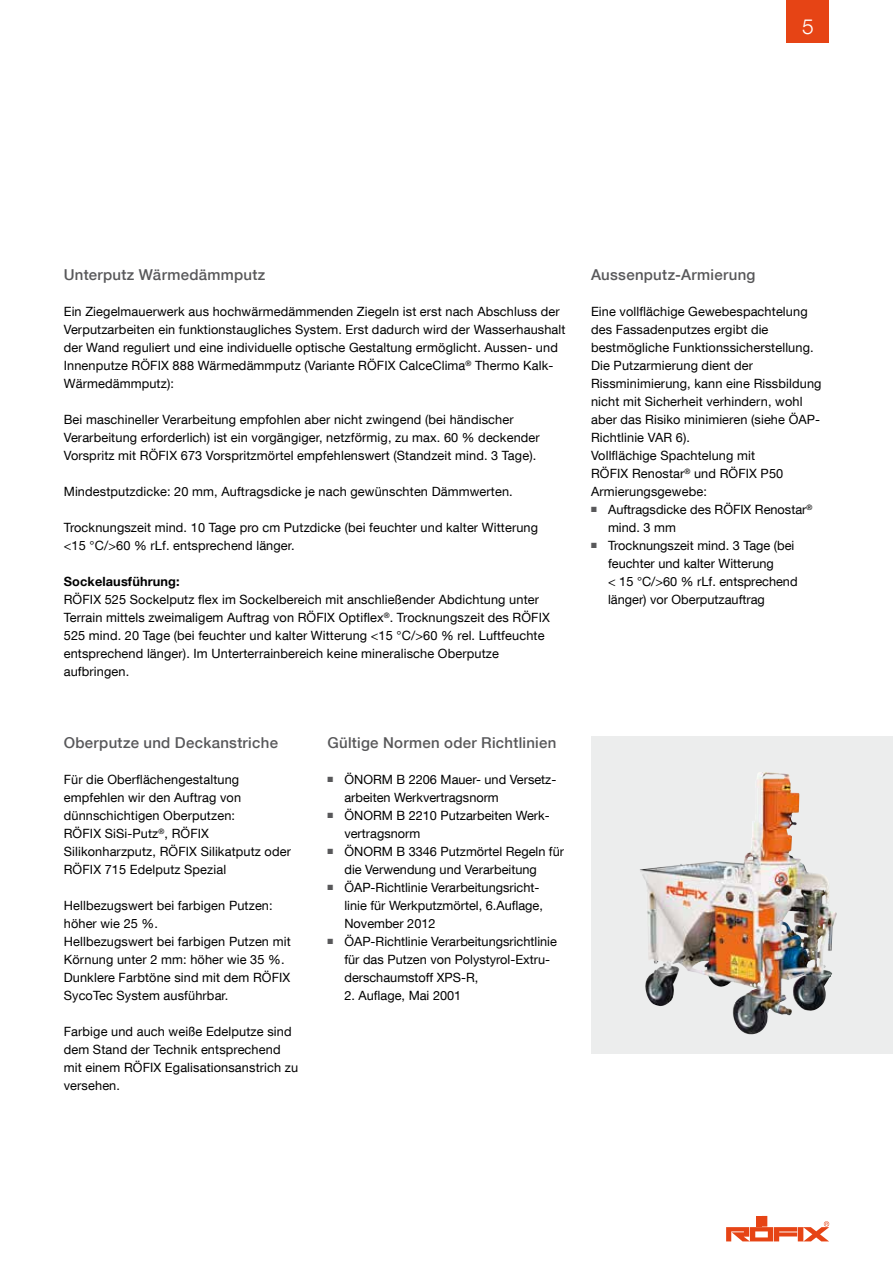
<style>
.page{position:relative;width:893px;height:1263px;background:#fff}
.page>*{position:absolute;margin:0;border:0;box-sizing:border-box;transform-origin:0 0}
.t1{font:300 21px "Helvetica Neue LT Com";color:#fff}
.t2{font:500 15px "Helvetica Neue LT Com";letter-spacing:.02em;color:#58585a}
.t3{font:12.75px/18px "Helvetica Neue LT Com";letter-spacing:.01em;color:#000}
.t4{font:700 12.75px "Helvetica Neue LT Com";letter-spacing:.01em;color:#000}
.s1{color:#58585a}
</style>
<div class="page">
<div style="left:787px;top:0;width:42px;height:43px;background:#e64415"></div>
<div style="left:762px;top:1216px;width:5px;height:10px;background:#e64415"></div>
<div style="left:756px;top:1216px;width:5px;height:10px;background:#e64415"></div>
<svg style="left:726px;top:1221px;width:103px;height:20px"></svg>
<svg style="left:591px;top:736px;width:302px;height:318px;background:#ddd8d5"></svg>
<img style="left:639px;top:772px;width:125px;height:235px">
<h1 class="t1" style="left:802px;top:13px;width:13px">5</h1>
<p class="t2" style="left:64px;top:265px;width:203px">Unterputz Wärmedämmputz</p>
<p class="t3" style="left:64px;top:302px;width:503px">Ein Ziegelmauerwerk aus hochwärmedämmenden Ziegeln ist erst nach Abschluss der Verputzarbeiten ein funktionstaugliches System. Erst dadurch wird der Wasserhaushalt der Wand reguliert und eine individuelle optische Gestaltung ermöglicht. Aussen- und Innenputze RÖFIX 888 Wärmedämmputz (Variante RÖFIX CalceClima<sup>®</sup> Thermo Kalk-Wärmedämmputz):</p>
<p class="t3" style="left:64px;top:410px;width:477px">Bei maschineller Verarbeitung empfohlen aber nicht zwingend (bei händischer<br>Verarbeitung erforderlich) ist ein vorgängiger, netzförmig, zu max. 60 % deckender<br>Vorspritz mit RÖFIX 673 Vorspritzmörtel empfehlenswert (Standzeit mind. 3 Tage).</p>
<p class="t3" style="left:64px;top:482px;width:450px">Mindestputzdicke: 20 mm, Auftragsdicke je nach gewünschten Dämmwerten.</p>
<p class="t3" style="left:64px;top:518px;width:476px">Trocknungszeit mind. 10 Tage pro cm Putzdicke (bei feuchter und kalter Witterung &lt;15 °C/&gt;60 % rLf. entsprechend länger.</p>
<p class="t4" style="left:64px;top:573px;width:117px">Sockelausführung:</p>
<p class="t3" style="left:64px;top:590px;width:488px">RÖFIX 525 Sockelputz flex im Sockelbereich mit anschließender Abdichtung unter Terrain mittels zweimaligem Auftrag von RÖFIX Optiflex<sup>®</sup>. Trocknungszeit des RÖFIX 525 mind. 20 Tage (bei feuchter und kalter Witterung &lt;15 °C/&gt;60 % rel. Luftfeuchte entsprechend länger). Im Unterterrainbereich keine mineralische Oberputze aufbringen.</p>
<p class="t2" style="left:64px;top:733px;width:216px">Oberputze und Deckanstriche</p>
<p class="t3" style="left:64px;top:770px;width:229px">Für die Oberflächengestaltung empfehlen wir den Auftrag von dünnschichtigen Oberputzen:<br>RÖFIX SiSi-Putz<sup>®</sup>, RÖFIX<br>Silikonharzputz, RÖFIX Silikatputz oder<br>RÖFIX 715 Edelputz Spezial</p>
<p class="t3" style="left:64px;top:896px;width:228px">Hellbezugswert bei farbigen Putzen: höher wie 25 %.<br>Hellbezugswert bei farbigen Putzen mit<br>Körnung unter 2 mm: höher wie 35 %.<br>Dunklere Farbtöne sind mit dem RÖFIX<br>SycoTec System ausführbar.</p>
<p class="t3" style="left:64px;top:1022px;width:236px">Farbige und auch weiße Edelputze sind dem Stand der Technik entsprechend mit einem RÖFIX Egalisationsanstrich zu versehen.</p>
<p class="t2" style="left:327px;top:733px;width:230px">Gültige Normen oder Richtlinien</p>
<p class="t3" style="left:344px;top:770px;width:213px;text-indent:-17px"><span class="s1">■</span> ÖNORM B 2206 Mauer- und Versetz&shy;arbeiten Werkvertragsnorm</p>
<p class="t3" style="left:344px;top:806px;width:207px;text-indent:-17px"><span class="s1">■</span> ÖNORM B 2210 Putzarbeiten Werk&shy;vertragsnorm</p>
<p class="t3" style="left:344px;top:842px;width:221px;text-indent:-17px"><span class="s1">■</span> ÖNORM B 3346 Putzmörtel Regeln für die Verwendung und Verarbeitung</p>
<p class="t3" style="left:344px;top:878px;width:200px;text-indent:-17px"><span class="s1">■</span> ÖAP-Richtlinie Verarbeitungsricht&shy;linie für Werkputzmörtel, 6.Auflage,<br>November 2012</p>
<p class="t3" style="left:344px;top:932px;width:214px;text-indent:-17px"><span class="s1">■</span> ÖAP-Richtlinie Verarbeitungsrichtlinie für das Putzen von Polystyrol-Extru&shy;derschaumstoff XPS-R,</p>
<p class="t3" style="left:344px;top:986px;width:118px">2. Auflage, Mai 2001</p>
<p class="t2" style="left:591px;top:265px;width:166px">Aussenputz-Armierung</p>
<p class="t3" style="left:591px;top:302px;width:232px">Eine vollflächige Gewebespachtelung des Fassadenputzes ergibt die bestmögliche Funktionssicherstellung.<br>Die Putzarmierung dient der<br>Rissminimierung, kann eine Rissbildung nicht mit Sicherheit verhindern, wohl aber das Risiko minimieren (siehe ÖAP-<br>Richtlinie VAR 6).<br>Vollflächige Spachtelung mit<br>RÖFIX Renostar<sup>®</sup> und RÖFIX P50<br>Armierungsgewebe:</p>
<p class="t3" style="left:608px;top:500px;width:206px;text-indent:-17px"><span class="s1">■</span> Auftragsdicke des RÖFIX Renostar<sup>® </sup>mind. 3 mm</p>
<p class="t3" style="left:608px;top:536px;width:191px;text-indent:-17px"><span class="s1">■</span> Trocknungszeit mind. 3 Tage (bei feuchter und kalter Witterung<br>&lt; 15 °C/&gt;60 % rLf. entsprechend länger) vor Oberputzauftrag</p>
</div>
